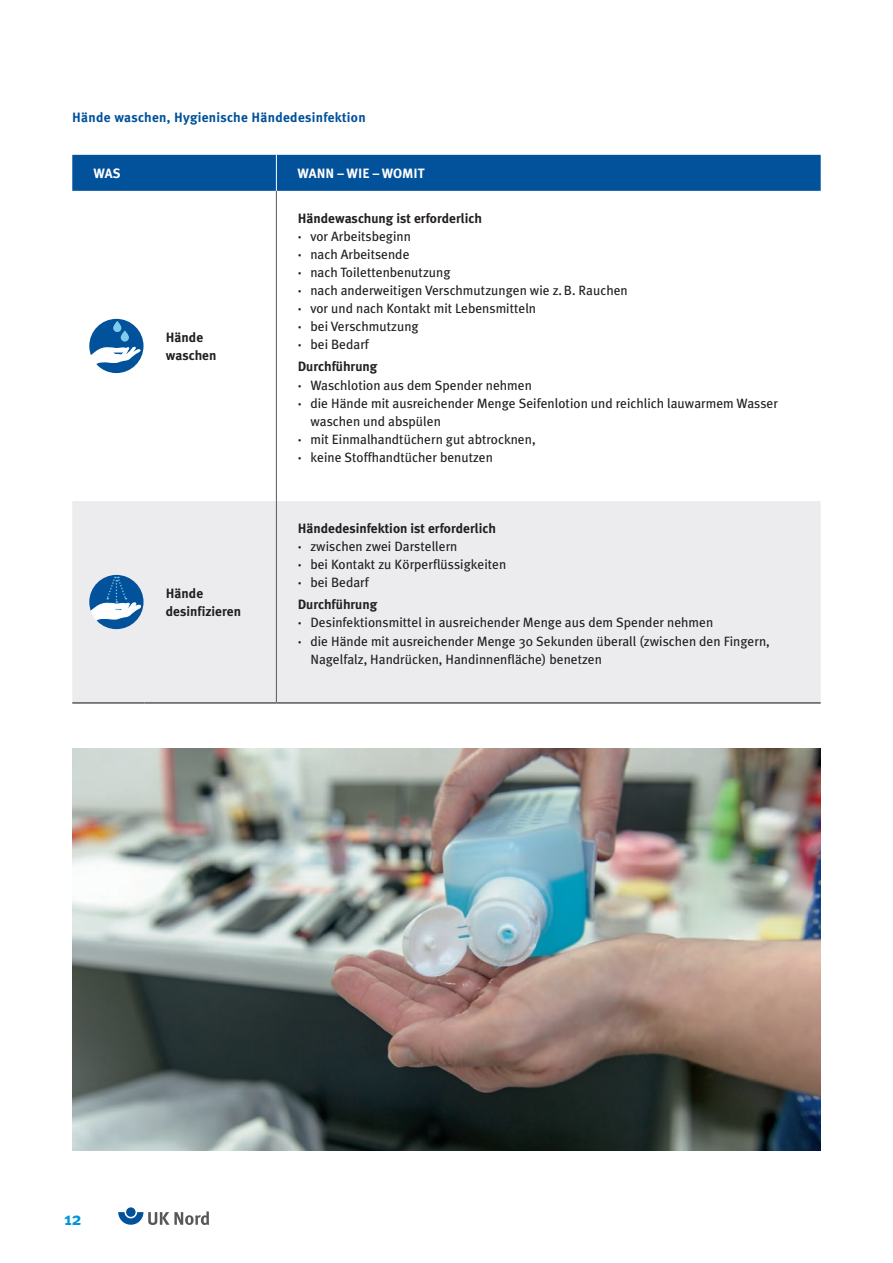
<style>
.page{position:relative;width:893px;height:1263px;background:#fff}
.page>*{position:absolute;margin:0;border:0;box-sizing:border-box;transform-origin:0 0}
.t1{font:700 18px "Meta Plus";color:#0095db}
.t2{font:13.5px/18.1px "Meta Plus";color:#231f20}
.t3{font:700 13.5px/18.1px "Meta Plus";color:#231f20}
.t4{font:700 13.5px "Meta Plus";letter-spacing:.02em;color:#01519b}
.t5{font:700 13.5px "Meta Plus";color:#fff}
.s1{font-weight:700}
</style>
<div class="page">
<svg style="left:126px;top:1207px;width:10px;height:10px"></svg>
<svg style="left:118px;top:1211px;width:91px;height:14px"></svg>
<div style="left:72px;top:155px;width:749px;height:36px;background:#01519b"></div>
<div style="left:72px;top:501px;width:749px;height:201px;background:#ececee"></div>
<hr style="left:276px;top:191px;width:1px;height:310px;background:#57585a">
<hr style="left:276px;top:501px;width:1px;height:201px;background:#57585a">
<hr style="left:276px;top:155px;width:1px;height:36px;background:#fff">
<hr style="left:72px;top:702px;width:73px;height:2px;background:#57585a">
<hr style="left:145px;top:702px;width:131px;height:2px;background:#57585a">
<hr style="left:276px;top:702px;width:545px;height:2px;background:#57585a">
<div style="left:89px;top:319px;width:55px;height:54px;background:#01519b;border-radius:50%"></div>
<svg style="left:89px;top:345px;width:53px;height:23px"></svg>
<svg style="left:121px;top:330px;width:8px;height:12px"></svg>
<svg style="left:113px;top:321px;width:8px;height:11px"></svg>
<div style="left:89px;top:575px;width:55px;height:54px;background:#01519b;border-radius:50%"></div>
<svg style="left:91px;top:577px;width:51px;height:43px"></svg>
<img style="left:72px;top:748px;width:749px;height:402px">
<p class="t4" style="left:72px;top:110px;width:295px">Hände waschen, Hygienische Händedesinfektion</p>
<p class="t5" style="left:94px;top:166px;width:29px">WAS</p>
<p class="t5" style="left:298px;top:166px;width:129px">WANN – WIE – WOMIT</p>
<p class="t3" style="left:166px;top:328px;width:52px">Hände waschen</p>
<p class="t3" style="left:166px;top:584px;width:77px">Hände desinfizieren</p>
<p class="t2" style="left:298px;top:209px;width:332px"><span class="s1">Händewaschung ist erforderlich<br>·</span> vor Arbeitsbeginn<br><span class="s1">·</span> nach Arbeitsende<br><span class="s1">·</span> nach Toilettenbenutzung<br><span class="s1">·</span> nach anderweitigen Verschmutzungen wie z.B. Rauchen <span class="s1">·</span> vor und nach Kontakt mit Lebensmitteln<br><span class="s1">·</span> bei Verschmutzung<br><span class="s1">·</span> bei Bedarf</p>
<p class="t3" style="left:298px;top:358px;width:81px">Durchführung</p>
<p class="t2" style="left:298px;top:376px;width:236px"><span class="s1">·</span> Waschlotion aus dem Spender nehmen</p>
<p class="t2" style="left:298px;top:394px;width:482px"><span class="s1">·</span> die Hände mit ausreichender Menge Seifenlotion und reichlich lauwarmem Wasser</p>
<p class="t2" style="left:310px;top:412px;width:132px">waschen und abspülen</p>
<p class="t2" style="left:298px;top:430px;width:239px"><span class="s1">·</span> mit Einmalhandtüchern gut abtrocknen,</p>
<p class="t2" style="left:298px;top:448px;width:197px"><span class="s1">·</span> keine Stoffhandtücher benutzen</p>
<p class="t2" style="left:298px;top:519px;width:210px"><span class="s1">Händedesinfektion ist erforderlich<br>·</span> zwischen zwei Darstellern<br><span class="s1">·</span> bei Kontakt zu Körperflüssigkeiten <span class="s1">·</span> bei Bedarf</p>
<p class="t3" style="left:298px;top:596px;width:81px">Durchführung</p>
<p class="t2" style="left:298px;top:614px;width:417px"><span class="s1">·</span> Desinfektionsmittel in ausreichender Menge aus dem Spender nehmen</p>
<p class="t2" style="left:298px;top:632px;width:474px"><span class="s1">·</span> die Hände mit ausreichender Menge 30 Sekunden überall (zwischen den Fingern,</p>
<p class="t2" style="left:310px;top:650px;width:293px">Nagelfalz, Handrücken, Handinnenfläche) benetzen</p>
<h1 class="t1" style="left:65px;top:1208px;width:19px">12</h1>
</div>
